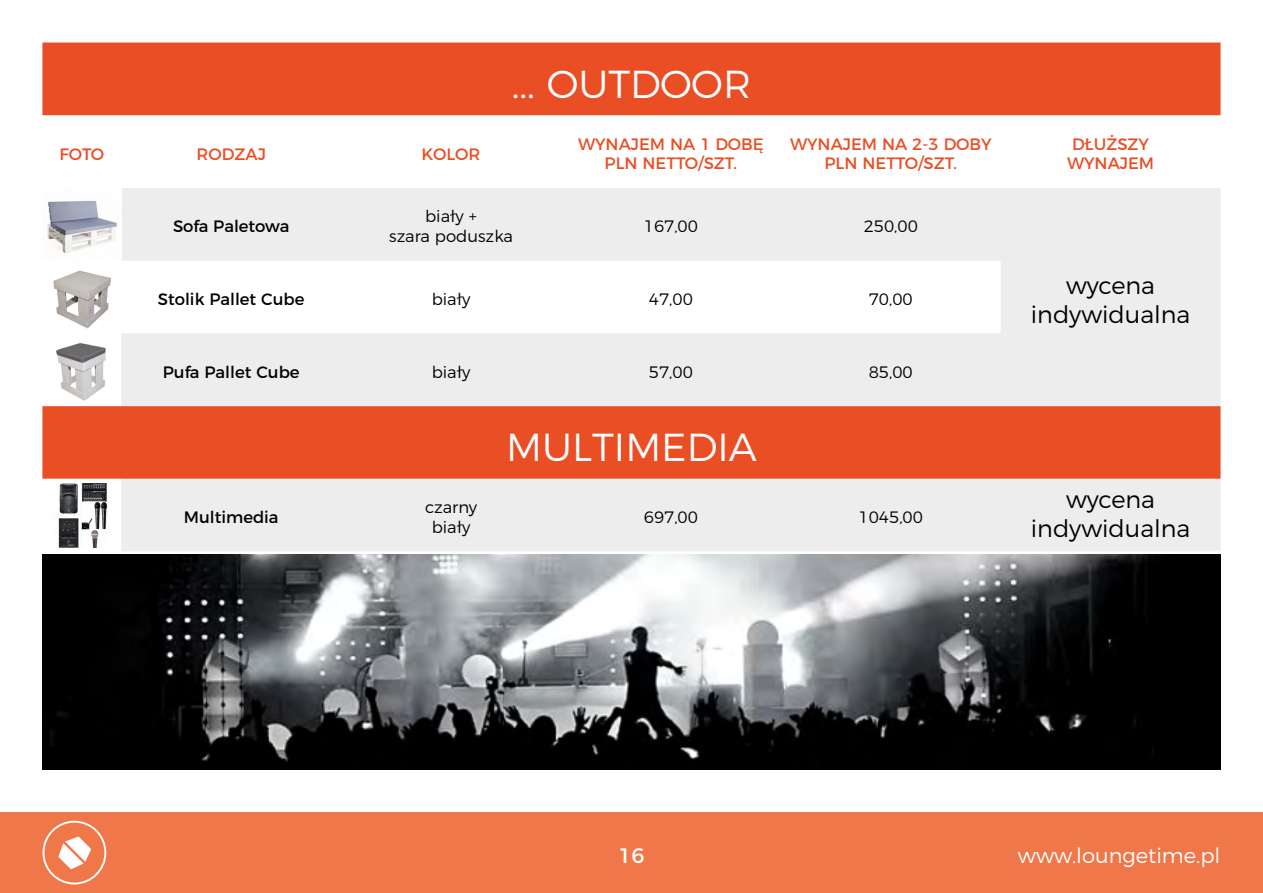
<style>
.page{position:relative;width:1263px;height:893px;background:#fff}
.page>*{position:absolute;margin:0;border:0;box-sizing:border-box;transform-origin:0 0}
.t1{font:300 39px "Montserrat";color:#fff}
.t2{font:300 24px/28.8px "Montserrat";color:#000;text-align:center}
.t3{font:300 21px "Montserrat";color:#fff}
.t4{font:21px "Montserrat";color:#fff}
.t5{font:16.5px/19.8px "Montserrat";color:#e94e24;text-align:center}
.t6{font:300 16.5px/19.8px "Montserrat";color:#000;text-align:center}
.t7{font:16.5px "Montserrat";color:#000}
</style>
<div class="page">
<div style="left:0;top:812px;width:1263px;height:81px;background:#ef774a"></div>
<svg style="left:43px;top:821px;width:63px;height:63px"></svg>
<div style="left:42px;top:43px;width:1178px;height:73px;background:#e94e24"></div>
<svg style="left:121px;top:188px;width:1099px;height:363px;fill:#ededed"></svg>
<svg style="left:42px;top:406px;width:79px;height:364px"></svg>
<img style="left:47px;top:200px;width:70px;height:53px">
<img style="left:53px;top:270px;width:59px;height:131px">
<img style="left:50px;top:483px;width:64px;height:64px">
<img style="left:43px;top:555px;width:1177px;height:215px">
<h1 class="t1" style="left:512px;top:53px;width:241px">... OUTDOOR</h1>
<p class="t5" style="left:59px;top:142px;width:46px">FOTO</p>
<p class="t5" style="left:196px;top:142px;width:71px">RODZAJ</p>
<p class="t5" style="left:422px;top:142px;width:60px">KOLOR</p>
<p class="t5" style="left:578px;top:133px;width:187px">WYNAJEM NA 1 DOBĘ<br>PLN NETTO/SZT.</p>
<p class="t5" style="left:790px;top:133px;width:203px">WYNAJEM NA 2-3 DOBY<br>PLN NETTO/SZT.</p>
<p class="t5" style="left:1067px;top:133px;width:89px">DŁUŻSZY<br>WYNAJEM</p>
<p class="t7" style="left:173px;top:213px;width:118px">Sofa Paletowa</p>
<p class="t6" style="left:389px;top:205px;width:125px">biały +<br>szara poduszka</p>
<p class="t6" style="left:644px;top:215px;width:56px">167,00</p>
<p class="t6" style="left:864px;top:215px;width:56px">250,00</p>
<p class="t7" style="left:158px;top:286px;width:148px">Stolik Pallet Cube</p>
<p class="t6" style="left:432px;top:288px;width:40px">biały</p>
<p class="t6" style="left:649px;top:288px;width:45px">47,00</p>
<p class="t6" style="left:869px;top:288px;width:45px">70,00</p>
<p class="t7" style="left:163px;top:359px;width:138px">Pufa Pallet Cube</p>
<p class="t6" style="left:432px;top:361px;width:40px">biały</p>
<p class="t6" style="left:649px;top:361px;width:45px">57,00</p>
<p class="t6" style="left:869px;top:361px;width:45px">85,00</p>
<h1 class="t1" style="left:506px;top:417px;width:252px">MULTIMEDIA</h1>
<p class="t7" style="left:184px;top:504px;width:96px">Multimedia</p>
<p class="t6" style="left:425px;top:496px;width:54px">czarny biały</p>
<p class="t6" style="left:644px;top:506px;width:56px">697,00</p>
<p class="t6" style="left:859px;top:506px;width:66px">1045,00</p>
<h2 class="t2" style="left:1031px;top:269px;width:161px">wycena indywidualna</h2>
<h2 class="t2" style="left:1031px;top:483px;width:161px">wycena indywidualna</h2>
<p class="t4" style="left:618px;top:838px;width:27px">16</p>
<p class="t3" style="left:1018px;top:839px;width:204px">www.loungetime.pl</p>
</div>
